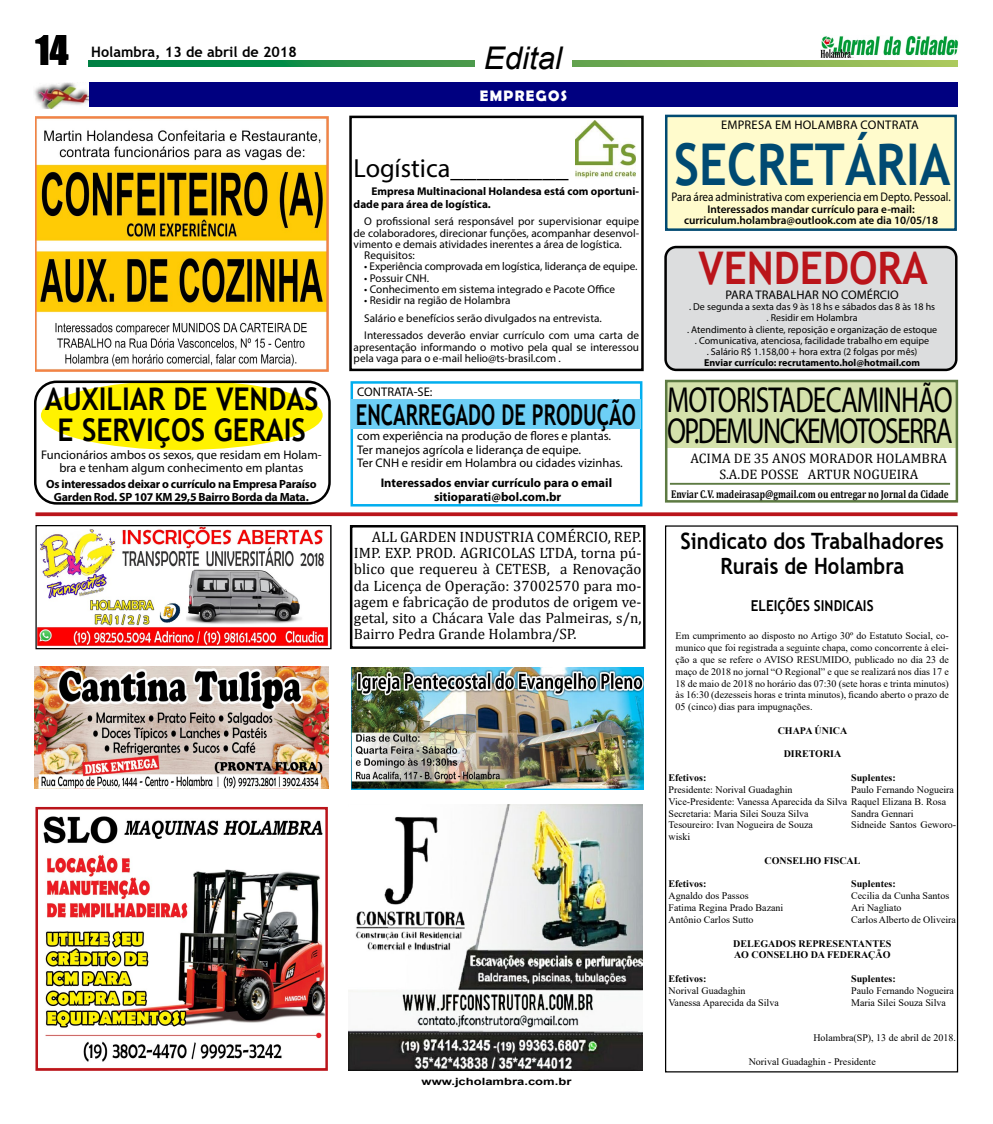
<style>
.page{position:relative;width:993px;height:1124px;background:#fff}
.page>*{position:absolute;margin:0;border:0;box-sizing:border-box;transform-origin:0 0}
.t1{font:700 57.62px "Trebuchet MS";color:#004a72;scale:.85 1}
.t2{font:700 45px "Trebuchet MS";color:#ba141a;scale:.9 1}
.t3{font:37.5px "Impact";color:#000}
.t4{font:36.25px/31.2px "Myriad Pro";letter-spacing:-.055em;color:#000;scale:.76 1}
.t5{font:700 31.25px/31.2px "Trebuchet MS";color:#000;text-align:center;scale:.9 1}
.t6{font:italic 31.25px "Arial";color:#000}
.t7{font:700 28.75px "Trebuchet MS";color:#000;scale:.7 1}
.t8{font:26.25px "Myriad Pro";color:#000}
.t9{font:700 22.5px/25.5px "Trebuchet MS";color:#000;text-align:center;scale:.9 1}
.t10{font:700 15.25px "Berlin Sans FB Demi";letter-spacing:.09em;color:#fff}
.t11{font:15px/16.2px "Cambria";color:#000;text-align:justify}
.t12{font:700 15px "Trebuchet MS";color:#000;scale:.9 1}
.t13{font:700 14.38px "Trebuchet MS";color:#000}
.t14{font:13.75px/16.2px "Cambria";color:#000;text-align:center}
.t15{font:12.5px/13.8px "Myriad Pro";color:#000;text-align:center}
.t16{font:700 12.5px/13.8px "Myriad Pro";color:#000;text-align:center}
.t17{font:12.5px "Myriad Pro";color:#000;scale:.9 1}
.t18{font:12.5px "Myriad Pro";letter-spacing:.02em;color:#000}
.t19{font:700 11.88px/12.5px "Myriad Pro";letter-spacing:-.02em;color:#000;text-align:center}
.t20{font:11.25px/17.5px "Myriad Pro";color:#000}
.t21{font:600 11.25px/11.2px "Myriad Pro";color:#000;text-align:center}
.t22{font:700 11.25px/12.5px "Myriad Pro";color:#000}
.t23{font:700 11.25px "Cambria";color:#000;scale:.8 1}
.t24{font:10px/11.8px "Times New Roman";color:#000;text-align:justify}
.t25{font:10px/11.2px "Myriad Pro";color:#000;text-align:center}
.t26{font:700 10px/11.8px "Times New Roman";color:#000}
.t27{font:700 10px "Myriad Pro";color:#000}
.t28{font:700 10px "Arial";color:#000;scale:1.3 1}
</style>
<div class="page">
<img style="left:955px;top:39px;width:3px;height:16px">
<svg style="left:89px;top:60px;width:868px;height:7px;background:#4fa04e"></svg>
<img style="left:820px;top:35px;width:135px;height:23px">
<div style="left:474px;top:40px;width:97px;height:35px;background:#fff"></div>
<img style="left:349px;top:804px;width:292px;height:266px">
<img style="left:351px;top:667px;width:292px;height:122px">
<div style="left:41px;top:380px;width:281px;height:70px;background:#fff200;border-radius:50%"></div>
<img style="left:34px;top:83px;width:55px;height:26px">
<div style="left:89px;top:82px;width:868px;height:24px;background:#000080"></div>
<img style="left:35px;top:116px;width:293px;height:255px">
<div style="left:34px;top:380px;width:296px;height:124px;border:2px solid #000;border-radius:21px"></div>
<svg style="left:665px;top:114px;width:292px;height:117px;background:#f0f1c7"></svg>
<svg style="left:350px;top:381px;width:293px;height:126px"></svg>
<div style="left:351px;top:399px;width:289px;height:29px;background:#6dcff6"></div>
<div style="left:665px;top:247px;width:290px;height:123px;background:#dcddde;border-radius:11px"></div>
<div style="left:664px;top:246px;width:293px;height:125px;border:2px solid #000;border-radius:11px"></div>
<svg style="left:349px;top:115px;width:295px;height:257px"></svg>
<img style="left:575px;top:120px;width:60px;height:58px">
<svg style="left:665px;top:525px;width:293px;height:547px"></svg>
<svg style="left:665px;top:379px;width:294px;height:124px"></svg>
<hr style="left:669px;top:483px;width:280px;height:1px;background:#5d7a42">
<img style="left:38px;top:809px;width:287px;height:253px">
<div style="left:35px;top:806px;width:293px;height:264px;border:2px solid #ba141a"></div>
<svg style="left:35px;top:512px;width:922px;height:4px;background:#c02a2f"></svg>
<svg style="left:349px;top:525px;width:297px;height:124px"></svg>
<img style="left:37px;top:527px;width:291px;height:120px">
<div style="left:35px;top:525px;width:296px;height:124px;border:1px solid #000"></div>
<img style="left:34px;top:666px;width:294px;height:122px">
<h3 class="t3" style="left:35px;top:21px;width:35px">14</h3>
<h3 class="t6" style="left:483px;top:38px;width:80px">Edital</h3>
<h3 class="t13" style="left:91px;top:43px;width:207px">Holambra, 13 de abril de 2018</h3>
<h3 class="t10" style="left:479px;top:87px;width:89px">EMPREGOS</h3>
<h3 class="t5" style="left:45px;top:383px;width:305px">AUXILIAR DE VENDAS<br>E SERVIÇOS GERAIS</h3>
<p class="t15" style="left:41px;top:448px;width:282px;line-height:12.5px">Funcionários ambos os sexos, que residam em Holam&shy;bra e tenham algum conhecimento em plantas</p>
<p class="t19" style="left:46px;top:477px;width:272px">Os interessados deixar o currículo na Empresa Paraíso<br>Garden Rod. SP 107 KM 29,5 Bairro Borda da Mata.</p>
<h3 class="t8" style="left:353px;top:152px;width:216px">Logística_________</h3>
<p class="t22" style="left:353px;top:185px;width:287px;text-indent:18px">Empresa Multinacional Holandesa está com oportuni&shy;dade para área de logística.</p>
<p class="t20" style="left:364px;top:213px;width:276px">O profissional será responsável por supervisionar equipe</p>
<p class="t20" style="left:353px;top:224px;width:287px">de colaboradores, direcionar funções, acompanhar desenvol-</p>
<p class="t20" style="left:353px;top:235px;width:270px">vimento e demais atividades inerentes a área de logística.</p>
<p class="t20" style="left:364px;top:246px;width:52px">Requisitos:</p>
<p class="t20" style="left:364px;top:258px;width:274px">• Experiência comprovada em logística, liderança de equipe.</p>
<p class="t20" style="left:364px;top:269px;width:66px">• Possuir CNH.</p>
<p class="t20" style="left:364px;top:280px;width:252px">• Conhecimento em sistema integrado e Pacote Office</p>
<p class="t20" style="left:364px;top:291px;width:276px">• Residir na região de Holambra<br>Salário e benefícios serão divulgados na entrevista.<br>Interessados deverão enviar currículo com uma carta de</p>
<p class="t20" style="left:353px;top:341px;width:287px;line-height:11.2px">apresentação informando o motivo pela qual se interessou pela vaga para o e-mail helio@ts-brasil.com .</p>
<p class="t15" style="left:357px;top:385px;width:77px">CONTRATA-SE:</p>
<p class="t15" style="left:357px;top:428px;width:267px;text-align:left">com experiência na produção de flores e plantas.<br>Ter manejos agrícola e liderança de equipe.<br>Ter CNH e residir em Holambra ou cidades vizinhas.</p>
<p class="t16" style="left:380px;top:476px;width:233px">Interessados enviar currículo para o email sitioparati@bol.com.br</p>
<h3 class="t7" style="left:356px;top:396px;width:401px">ENCARREGADO DE PRODUÇÃO</h3>
<p class="t11" style="left:354px;top:528px;width:289px;text-indent:18px">ALL GARDEN INDUSTRIA COMÉRCIO, REP.<br>IMP. EXP. PROD. AGRICOLAS LTDA, torna pú&shy;blico que requereu à CETESB, a Renovação da Licença de Operação: 37002570 para mo&shy;agem e fabricação de produtos de origem ve&shy;getal, sito a Chácara Vale das Palmeiras, s/n, Bairro Pedra Grande Holambra/SP.</p>
<p class="t28" style="left:421px;top:1074px;width:117px">www.jcholambra.com.br</p>
<p class="t18" style="left:720px;top:117px;width:199px">EMPRESA EM HOLAMBRA CONTRATA</p>
<h1 class="t1" style="left:674px;top:129px;width:327px">SECRETÁRIA</h1>
<p class="t17" style="left:671px;top:189px;width:312px">Para área administrativa com experiencia em Depto. Pessoal.</p>
<p class="t21" style="left:684px;top:203px;width:255px">Interessados mandar currículo para e-mail: curriculum.holambra@outlook.com ate dia 10/05/18</p>
<h2 class="t2" style="left:698px;top:240px;width:256px">VENDEDORA</h2>
<p class="t15" style="left:725px;top:287px;width:174px">PARA TRABALHAR NO COMÉRCIO</p>
<p class="t25" style="left:686px;top:301px;width:252px">. De segunda a sexta das 9 às 18 hs e sábados das 8 às 18 hs . Residir em Holambra<br>. Atendimento à cliente, reposição e organização de estoque . Comunicativa, atenciosa, facilidade trabalho em equipe<br>. Salário R$ 1.158,00 + hora extra (2 folgas por mês)</p>
<p class="t27" style="left:704px;top:356px;width:217px">Enviar currículo: recrutamento.hol@hotmail.com</p>
<h3 class="t4" style="left:667px;top:383px;width:377px">MOTORISTA DE CAMINHÃO<br>OP. DE MUNCK E MOTOSERRA</h3>
<h3 class="t14" style="left:690px;top:450px;width:258px">ACIMA DE 35 ANOS MORADOR HOLAMBRA<br>S.A.DE POSSE ARTUR NOGUEIRA</h3>
<p class="t23" style="left:671px;top:486px;width:348px">Enviar C.V. madeirasap@gmail.com ou entregar no Jornal da Cidade</p>
<h3 class="t9" style="left:680px;top:528px;width:294px">Sindicato dos Trabalhadores<br>Rurais de Holambra</h3>
<h3 class="t12" style="left:750px;top:596px;width:138px">ELEIÇÕES SINDICAIS</h3>
<p class="t24" style="left:675px;top:629px;width:275px">Em cumprimento ao disposto no Artigo 30º do Estatuto Social, co&shy;munico que foi registrada a seguinte chapa, como concorrente à elei&shy;ção a que se refere o AVISO RESUMIDO, publicado no dia 23 de maço de 2018 no jornal “O Regional” e que se realizará nos dias 17 e 18 de maio de 2018 no horário das 07:30 (sete horas e trinta minutos) às 16:30 (dezesseis horas e trinta minutos), ficando aberto o prazo de 05 (cinco) dias para impugnações.</p>
<p class="t26" style="left:777px;top:724px;width:71px">CHAPA ÚNICA</p>
<p class="t26" style="left:783px;top:747px;width:59px">DIRETORIA</p>
<p class="t26" style="left:668px;top:771px;width:39px">Efetivos:</p>
<p class="t26" style="left:850px;top:771px;width:46px">Suplentes:</p>
<p class="t24" style="left:668px;top:783px;width:125px">Presidente: Norival Guadaghin</p>
<p class="t24" style="left:668px;top:783px;width:287px;text-align:left;text-indent:182px">Paulo Fernando Nogueira<br>Vice-Presidente: Vanessa Aparecida da Silva Raquel Elizana B. Rosa<br>Secretaria: Maria Silei Souza Silva</p>
<p class="t24" style="left:850px;top:806px;width:64px">Sandra Gennari</p>
<p class="t24" style="left:668px;top:818px;width:146px">Tesoureiro: Ivan Nogueira de Souza</p>
<p class="t24" style="left:850px;top:818px;width:106px">Sidneide Santos Geworo-</p>
<p class="t24" style="left:668px;top:830px;width:23px">wiski</p>
<p class="t26" style="left:764px;top:854px;width:97px">CONSELHO FISCAL</p>
<p class="t26" style="left:668px;top:877px;width:39px">Efetivos:</p>
<p class="t26" style="left:850px;top:877px;width:46px">Suplentes:</p>
<p class="t24" style="left:668px;top:889px;width:81px">Agnaldo dos Passos</p>
<p class="t24" style="left:850px;top:889px;width:100px">Cecilia da Cunha Santos</p>
<p class="t24" style="left:668px;top:901px;width:116px">Fatima Regina Prado Bazani</p>
<p class="t24" style="left:850px;top:901px;width:52px">Ari Nagliato</p>
<p class="t24" style="left:668px;top:913px;width:87px">Antônio Carlos Sutto</p>
<p class="t24" style="left:850px;top:913px;width:106px">Carlos Alberto de Oliveira</p>
<p class="t26" style="left:733px;top:936px;width:159px">DELEGADOS REPRESENTANTES<br>AO CONSELHO DA FEDERAÇÃO</p>
<p class="t26" style="left:668px;top:972px;width:39px">Efetivos:</p>
<p class="t26" style="left:850px;top:972px;width:46px">Suplentes:</p>
<p class="t24" style="left:668px;top:984px;width:78px">Norival Guadaghin</p>
<p class="t24" style="left:850px;top:984px;width:104px">Paulo Fernando Nogueira</p>
<p class="t24" style="left:668px;top:995px;width:112px">Vanessa Aparecida da Silva</p>
<p class="t24" style="left:850px;top:995px;width:96px">Maria Silei Souza Silva</p>
<p class="t24" style="left:813px;top:1031px;width:144px">Holambra(SP), 13 de abril de 2018.</p>
<p class="t24" style="left:748px;top:1054px;width:128px">Norival Guadaghin - Presidente</p>
</div>
